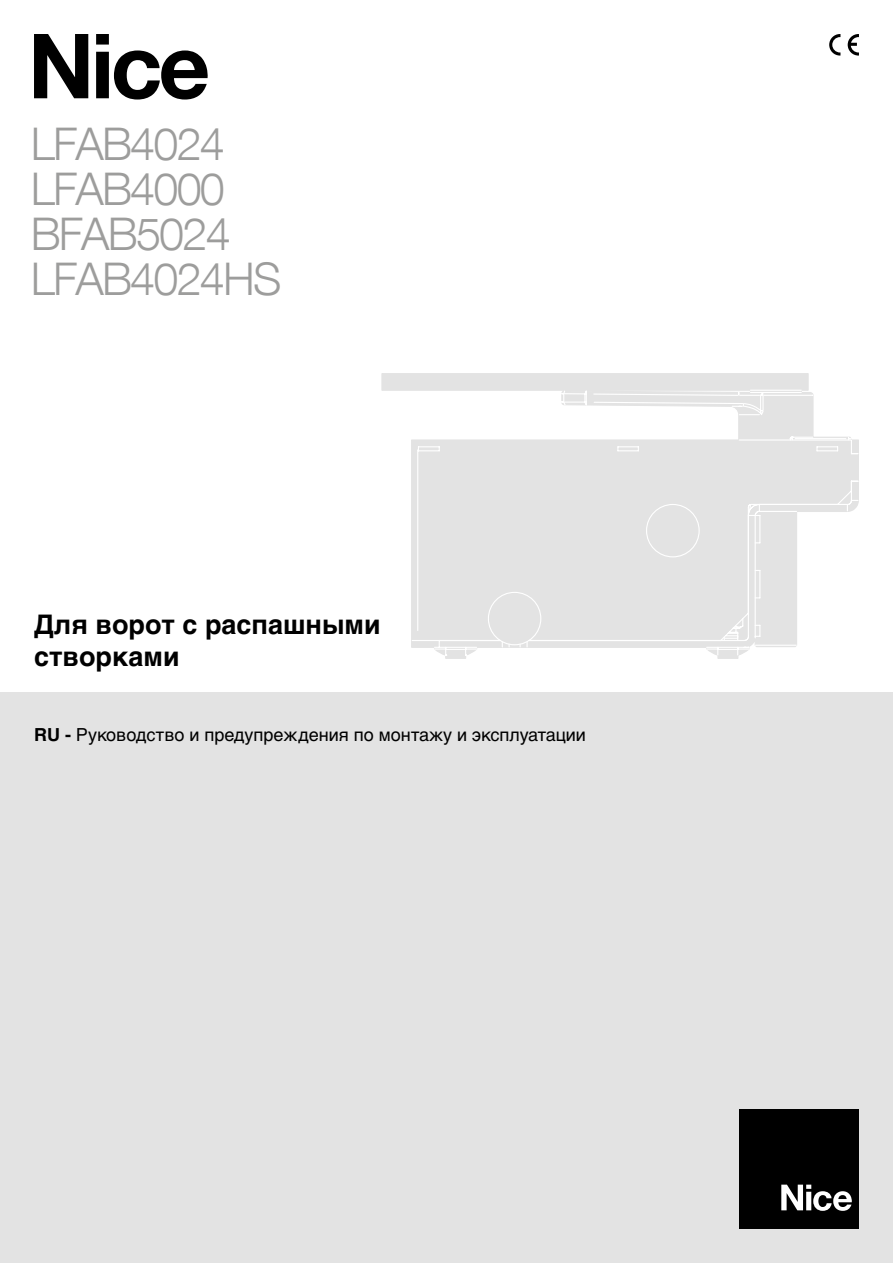
<style>
.page{position:relative;width:893px;height:1263px;background:#fff}
.page>*{position:absolute;margin:0;border:0;box-sizing:border-box;transform-origin:0 0}
.t1{font:700 90px "Helvetica Neue LT Com";color:#000}
.t2{font:300 45px/45px "Helvetica Neue LT Com";letter-spacing:-.04em;color:#9d9d9c}
.t3{font:700 27px/32.4px "Helvetica Cyr";color:#000}
.t4{font:18px "Helvetica Cyr Upright";color:#000}
.s1{font-family:"Helvetica Cyr";font-weight:700}
</style>
<div class="page">
<svg style="left:829px;top:34px;width:11px;height:22px"></svg>
<svg style="left:848px;top:34px;width:11px;height:22px"></svg>
<div style="left:0;top:693px;width:893px;height:570px;background:#e3e3e3"></div>
<svg style="left:381px;top:373px;width:428px;height:286px"></svg>
<svg style="left:411px;top:389px;width:448px;height:267px"></svg>
<svg style="left:487px;top:436px;width:365px;height:210px;background:#e6e6e6"></svg>
<div style="left:740px;top:1110px;width:119px;height:119px;background:#000"></div>
<svg style="left:781px;top:1184px;width:71px;height:27px"></svg>
<h1 class="t1" style="left:28px;top:9px;width:184px">Nice</h1>
<h2 class="t2" style="left:31px;top:121px;width:252px">LFAB4024<br>LFAB4000<br>BFAB5024<br>LFAB4024HS</h2>
<h3 class="t3" style="left:34px;top:608px;width:348px">Для ворот с распашными створками</h3>
<p class="t4" style="left:34px;top:725px;width:553px"><span class="s1">RU -</span> Руководство и предупреждения по монтажу и эксплуатации</p>
</div>
